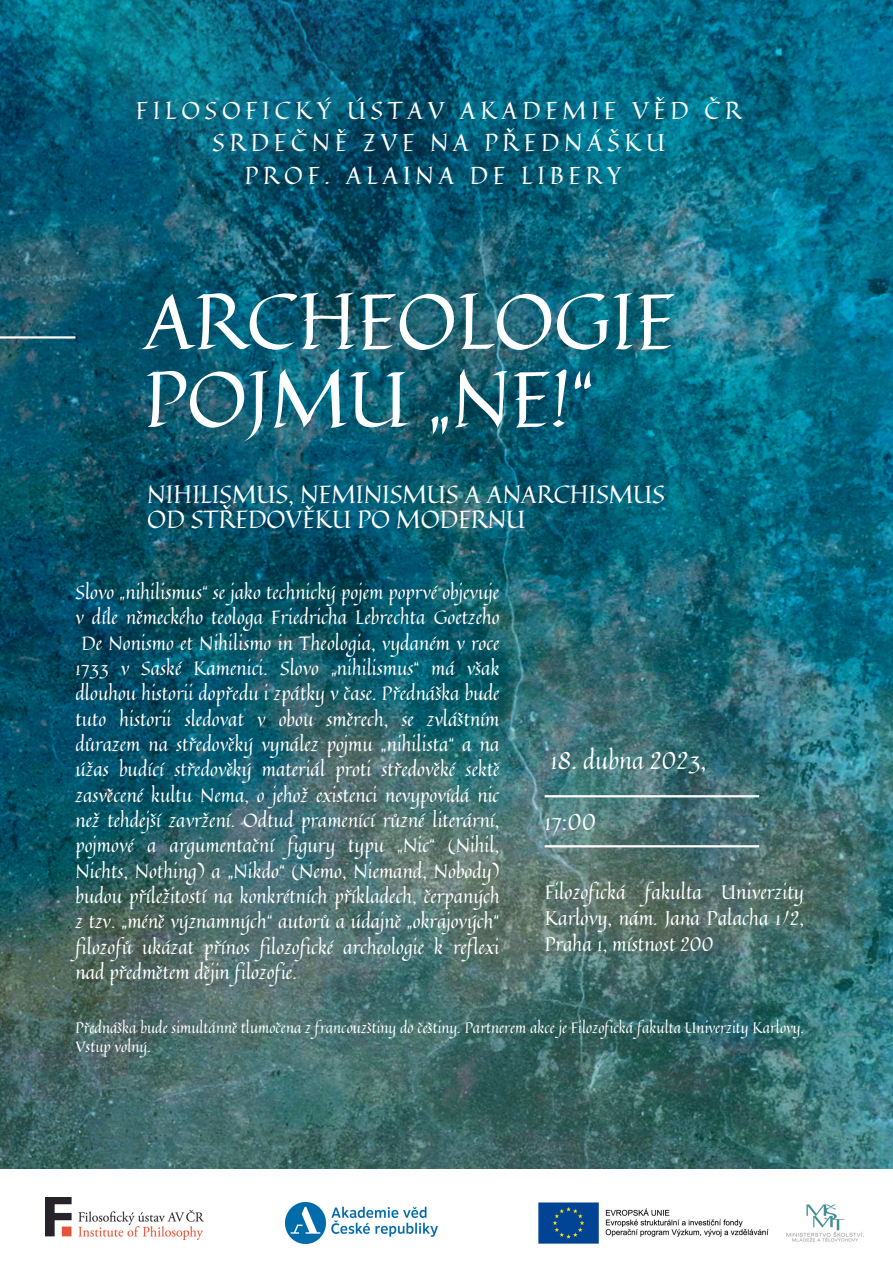
<style>
.page{position:relative;width:893px;height:1263px;background:#fff}
.page>*{position:absolute;margin:0;border:0;box-sizing:border-box;transform-origin:0 0}
.t1{font:78px/77.6px "Quintessential";color:#fff}
.t2{font:24.75px/24.2px "Quintessential";color:#fff}
.t3{font:24.38px/32.6px "Quintessential";letter-spacing:.195em;color:#fff;text-align:center}
.t4{font:24.15px "Quintessential";color:#fff}
.t5{font:22.95px "Quintessential";color:#fff}
.t6{font:19.5px/25.9px "Quintessential";color:#fff;text-align:justify}
.t7{font:19.12px "Quintessential";color:#fff}
.t8{font:15px/19.7px "Quintessential";color:#fff}
</style>
<div class="page">
<img style="left:0;top:0;width:893px;height:1169px">
<svg style="left:105px;top:0;width:259px;height:164px;background:#076680"></svg>
<hr style="left:0;top:336px;width:75px;height:3px;background:#fff">
<hr style="left:544px;top:845px;width:215px;height:2px;background:#fff">
<hr style="left:544px;top:795px;width:215px;height:2px;background:#fff">
<img style="left:538px;top:1202px;width:326px;height:42px">
<img style="left:46px;top:1197px;width:157px;height:42px">
<img style="left:285px;top:1203px;width:152px;height:40px">
<p class="t3" style="left:136px;top:93px;width:607px">FILOSOFICKÝ ÚSTAV AKADEMIE VĚD ČR<br>SRDEČNĚ ZVE NA PŘEDNÁŠKU<br>PROF. ALAINA DE LIBERY</p>
<h1 class="t1" style="left:144px;top:281px;width:532px">ARCHEOLOGIE<br>POJMU „NE!“</h1>
<p class="t2" style="left:147px;top:482px;width:519px">NIHILISMUS, NEMINISMUS A ANARCHISMUS<br>OD STŘEDOVĚKU PO MODERNU</p>
<p class="t7" style="left:75px;top:577px;width:425px">Slovo „nihilismus“ se jako technický pojem poprvé objevuje</p>
<p class="t7" style="left:75px;top:602px;width:426px">v díle německého teologa Friedricha Lebrechta Goetzeho</p>
<p class="t7" style="left:81px;top:628px;width:420px">De Nonismo et Nihilismo in Theologia, vydaném v roce</p>
<p class="t7" style="left:75px;top:653px;width:425px">1733 v Saské Kamenici. Slovo „nihilismus“ má však</p>
<p class="t7" style="left:75px;top:678px;width:426px">dlouhou historii dopředu i zpátky v čase. Přednáška bude</p>
<p class="t7" style="left:75px;top:704px;width:425px">tuto historii sledovat v obou směrech, se zvláštním</p>
<p class="t7" style="left:75px;top:729px;width:425px">důrazem na středověký vynález pojmu „nihilista“ a na</p>
<p class="t7" style="left:75px;top:754px;width:426px">úžas budící středověký materiál proti středověké sektě</p>
<p class="t7" style="left:75px;top:780px;width:425px">zasvěcené kultu Nema, o jehož existenci nevypovídá nic</p>
<p class="t7" style="left:75px;top:805px;width:425px">než tehdejší zavržení. Odtud pramenící různé literární,</p>
<p class="t7" style="left:75px;top:830px;width:425px">pojmové a argumentační figury typu „Nic“ (Nihil,</p>
<p class="t7" style="left:75px;top:856px;width:425px">Nichts, Nothing) a „Nikdo“ (Nemo, Niemand, Nobody)</p>
<p class="t7" style="left:75px;top:881px;width:426px">budou příležitostí na konkrétních příkladech, čerpaných</p>
<p class="t7" style="left:75px;top:906px;width:425px">z tzv. „méně významných“ autorů a údajně „okrajových“</p>
<p class="t7" style="left:75px;top:932px;width:425px">filozofů ukázat přínos filozofické archeologie k reflexi</p>
<p class="t7" style="left:75px;top:957px;width:223px">nad předmětem dějin filozofie.</p>
<p class="t4" style="left:551px;top:741px;width:157px">18. dubna 2023,</p>
<p class="t5" style="left:544px;top:804px;width:53px">17:00</p>
<p class="t6" style="left:544px;top:878px;width:261px">Filozofická fakulta Univerzity Karlovy, nám. Jana Palacha 1/2, Praha 1, místnost 200</p>
<p class="t8" style="left:75px;top:1017px;width:730px">Přednáška bude simultánně tlumočena z francouzštiny do češtiny. Partnerem akce je Filozofická fakulta Univerzity Karlovy.<br>Vstup volný.</p>
</div>
